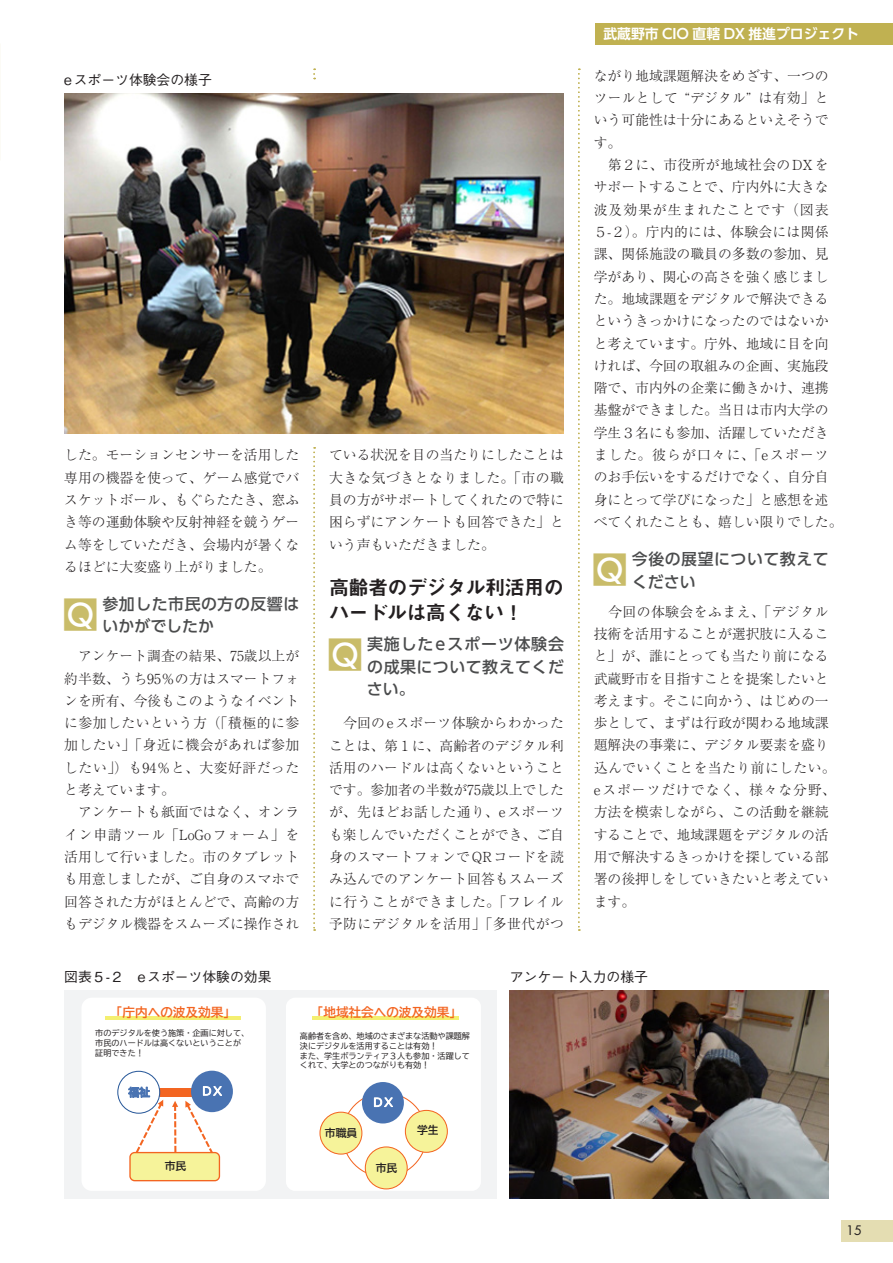
<style>
.page{position:relative;width:893px;height:1263px;background:#fff}
.page>*{position:absolute;margin:0;border:0;box-sizing:border-box;transform-origin:0 0}
.t1{font:500 35.25px "UD Shin Go Pr 6";color:#c9bc69}
.t2{font:20.25px/25.5px "Midashi Go Pr 6 N MB31";letter-spacing:-.035em;color:#231f20}
.t3{font:500 15.9px/22.4px "UD Shin Go Pr 6";letter-spacing:.03em;color:#4b4c4d}
.t4{font:500 15.9px "UD Shin Go Pr 6";letter-spacing:.05em;color:#4b4c4d}
.t5{font:300 13.8px/22.4px "Ryumin Pr 6 N";color:#231f20;text-align:justify}
.t6{font:500 13.8px "Gothic BBB Pr 6 N";color:#231f20}
.t7{font:700 13.8px "UD Shin Go Pr 6 De";color:#fff}
.t8{font:12.75px "Futura Std";color:#231f20}
.t9{font:12.6px "BIZ UDP Gothic Bold";color:#f36521}
.t10{font:10.8px "BIZ UDP Gothic Bold";color:#231f20}
.t11{font:8.1px/9.8px "BIZ UD Gothic";color:#231f20}
</style>
<div class="page">
<div style="left:595px;top:23px;width:298px;height:21px;background:#c0b151"></div>
<svg style="left:313px;top:447px;width:2px;height:484px"></svg>
<svg style="left:578px;top:69px;width:2px;height:862px"></svg>
<div style="left:64px;top:990px;width:432px;height:209px;background:#f2f3f4"></div>
<div style="left:286px;top:998px;width:195px;height:193px;background:#fff;border-radius:9px"></div>
<div style="left:81px;top:998px;width:185px;height:193px;background:#fff;border-radius:10px"></div>
<div style="left:157px;top:1088px;width:36px;height:8px;background:#f36521"></div>
<div style="left:117px;top:1071px;width:43px;height:43px;border:1px solid #29599a;border-radius:50%"></div>
<hr style="left:313px;top:1016px;width:146px;height:3px;background:#f4ef70">
<hr style="left:106px;top:1017px;width:135px;height:3px;background:#f4ef70">
<div style="left:362px;top:1082px;width:42px;height:41px;background:#4973b2;border-radius:50%"></div>
<svg style="left:374px;top:1097px;width:19px;height:10px"></svg>
<div style="left:191px;top:1071px;width:42px;height:41px;background:#4973b2;border-radius:50%"></div>
<svg style="left:128px;top:1087px;width:36px;height:66px"></svg>
<svg style="left:172px;top:1101px;width:6px;height:51px"></svg>
<svg style="left:185px;top:1085px;width:38px;height:72px"></svg>
<div style="left:129px;top:1152px;width:91px;height:29px;background:#f6f39a;border:1px solid #f36521;border-radius:5px"></div>
<div style="left:365px;top:1147px;width:42px;height:42px;background:#f6f39a;border-radius:50%"></div>
<div style="left:365px;top:1146px;width:43px;height:43px;border:1px solid #f36521;border-radius:50%"></div>
<div style="left:405px;top:1110px;width:42px;height:42px;background:#f6f39a;border-radius:50%"></div>
<div style="left:405px;top:1110px;width:43px;height:43px;border:1px solid #f36521;border-radius:50%"></div>
<div style="left:320px;top:1112px;width:42px;height:42px;background:#f6f39a;border-radius:50%"></div>
<div style="left:319px;top:1112px;width:43px;height:42px;border:1px solid #f36521;border-radius:50%"></div>
<img style="left:64px;top:93px;width:500px;height:340px">
<img style="left:510px;top:990px;width:319px;height:209px">
<div style="left:842px;top:1220px;width:51px;height:22px;background:#e4ddb2"></div>
<p class="t6" style="left:64px;top:69px;width:149px">eスポーツ体験会の様子</p>
<p class="t5" style="left:64px;top:443px;width:236px">した。モーションセンサーを活用した専用の機器を使って、ゲーム感覚でバスケットボール、もぐらたたき、窓ふき等の運動体験や反射神経を競うゲーム等をしていただき、会場内が暑くなるほどに大変盛り上がりました。</p>
<h1 class="t1" style="left:63px;top:586px;width:37px">Q</h1>
<p class="t3" style="left:103px;top:592px;width:198px">参加した市民の方の反響はいかがでしたか</p>
<p class="t5" style="left:64px;top:644px;width:236px;text-align:left">　アンケート調査の結果、75歳以上が約半数、うち95％の方はスマートフォンを所有、今後もこのようなイベントに参加したいという方（「積極的に参加したい」「身近に機会があれば参加したい」）も94％と、大変好評だったと考えています。<br>　アンケートも紙面ではなく、オンライン申請ツール「LoGoフォーム」を活用して行いました。市のタブレットも用意しましたが、ご自身のスマホで回答された方がほとんどで、高齢の方もデジタル機器をスムーズに操作され</p>
<p class="t5" style="left:329px;top:443px;width:236px">ている状況を目の当たりにしたことは大きな気づきとなりました。「市の職員の方がサポートしてくれたので特に困らずにアンケートも回答できた」という声もいただきました。</p>
<h2 class="t2" style="left:329px;top:573px;width:236px">高齢者のデジタル利活用のハードルは高くない！</h2>
<h1 class="t1" style="left:328px;top:626px;width:37px">Q</h1>
<p class="t4" style="left:367px;top:631px;width:198px">実施したeスポーツ体験会</p>
<p class="t3" style="left:367px;top:655px;width:198px">の成果について教えてくだ</p>
<p class="t3" style="left:329px;top:677px;width:87px">　　さい。</p>
<p class="t5" style="left:329px;top:711px;width:236px">　今回のeスポーツ体験からわかったことは、第1に、高齢者のデジタル利活用のハードルは高くないということです。参加者の半数が75歳以上でしたが、先ほどお話した通り、eスポーツも楽しんでいただくことができ、ご自身のスマートフォンでQRコードを読み込んでのアンケート回答もスムーズに行うことができました。「フレイル予防にデジタルを活用」「多世代がつ</p>
<p class="t7" style="left:603px;top:22px;width:257px">武蔵野市 CIO 直轄 DX 推進プロジェクト</p>
<p class="t5" style="left:594px;top:64px;width:250px;text-align:left">ながり地域課題解決をめざす、一つのツールとして “デジタル” は有効」という可能性は十分にあるといえそうです。<br>　第2に、市役所が地域社会のDXをサポートすることで、庁内外に大きな波及効果が生まれたことです（図表<br>5-2）。庁内的には、体験会には関係課、関係施設の職員の多数の参加、見学があり、関心の高さを強く感じました。地域課題をデジタルで解決できるというきっかけになったのではないかと考えています。庁外、地域に目を向ければ、今回の取組みの企画、実施段階で、市内外の企業に働きかけ、連携基盤ができました。当日は市内大学の学生3名にも参加、活躍していただきました。彼らが口々に、「eスポーツのお手伝いをするだけでなく、自分自身にとって学びになった」と感想を述べてくれたことも、嬉しい限りでした。</p>
<h1 class="t1" style="left:592px;top:541px;width:37px">Q</h1>
<p class="t3" style="left:632px;top:548px;width:198px">今後の展望について教えてください</p>
<p class="t5" style="left:594px;top:599px;width:243px;text-align:left">　今回の体験会をふまえ、「デジタル技術を活用することが選択肢に入ること」が、誰にとっても当たり前になる武蔵野市を目指すことを提案したいと考えます。そこに向かう、はじめの一歩として、まずは行政が関わる地域課題解決の事業に、デジタル要素を盛り込んでいくことを当たり前にしたい。eスポーツだけでなく、様々な分野、方法を模索しながら、この活動を継続することで、地域課題をデジタルの活用で解決するきっかけを探している部署の後押しをしていきたいと考えています。</p>
<p class="t6" style="left:64px;top:966px;width:209px">図表5-2　eスポーツ体験の効果</p>
<p class="t6" style="left:510px;top:966px;width:140px">アンケート入力の様子</p>
<p class="t9" style="left:116px;top:1006px;width:115px">「庁内への波及効果」</p>
<p class="t9" style="left:317px;top:1006px;width:140px">「地域社会への波及効果」</p>
<p class="t11" style="left:95px;top:1028px;width:155px">市のデジタルを使う施策・企画に対して、市民のハードルは高くないということが証明できた！</p>
<p class="t11" style="left:300px;top:1031px;width:172px">高齢者を含め、地域のさまざまな活動や課題解決にデジタルを活用することは有効！<br>また、学生ボランティア３人も参加・活躍してくれて、大学とのつながりも有効！</p>
<p class="t10" style="left:325px;top:1127px;width:34px">市職員</p>
<p class="t10" style="left:417px;top:1125px;width:23px">学生</p>
<p class="t10" style="left:165px;top:1160px;width:23px">市民</p>
<p class="t10" style="left:376px;top:1163px;width:23px">市民</p>
<p class="t8" style="left:846px;top:1222px;width:17px">15</p>
</div>
